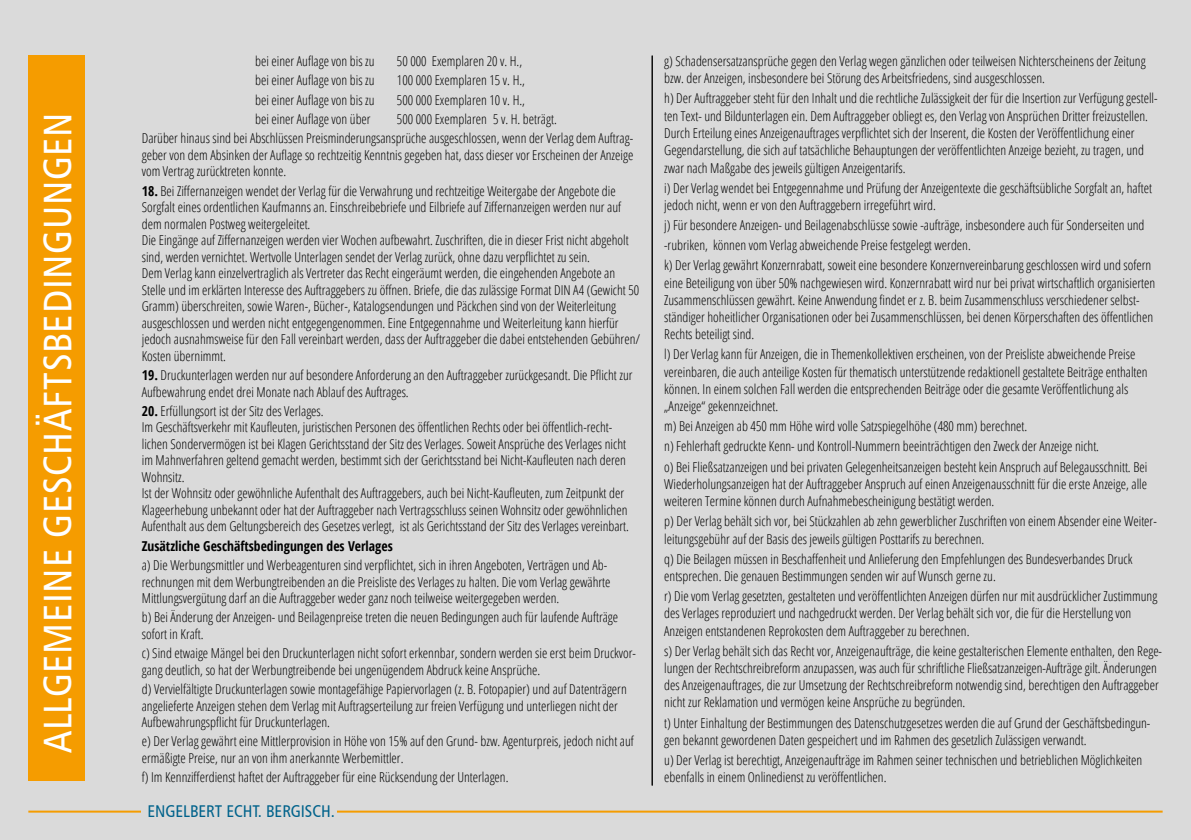
<style>
.page{position:relative;width:1191px;height:840px;background:#fff}
.page>*{position:absolute;margin:0;border:0;box-sizing:border-box;transform-origin:0 0}
.t1{font:40px "Humanist 777 BT Roman Condensed B";letter-spacing:.02em;color:#fff}
.t2{font:17px "Humanist 777 BT Roman Condensed B";color:#00628b}
.t3{font:300 condensed 13.6px/16.4px "Open Sans";color:#000}
.t4{font:700 condensed 13.6px "Open Sans";color:#000}
.s1{font-weight:700}
</style>
<div class="page">
<div style="left:0;top:0;width:1191px;height:839px;background:#dadada"></div>
<hr style="left:28px;top:810px;width:1134px;height:2px;background:#f59c00">
<div style="left:142px;top:808px;width:195px;height:12px;background:#dadada"></div>
<div style="left:28px;top:56px;width:57px;height:724px;background:#f59c00"></div>
<hr style="left:651px;top:56px;width:1px;height:729px;background:#000">
<h1 class="t1" style="left:33px;top:752px;width:642px;rotate:-90deg">ALLGEMEINE GESCHÄFTSBEDINGUNGEN</h1>
<p class="t3" style="left:255px;top:52px;width:121px">bei einer Auflage von bis zu</p>
<p class="t3" style="left:397px;top:52px;width:127px">50 000 Exemplaren 20 v. H.,</p>
<p class="t3" style="left:255px;top:72px;width:121px">bei einer Auflage von bis zu</p>
<p class="t3" style="left:397px;top:72px;width:130px">100 000 Exemplaren 15 v. H.,</p>
<p class="t3" style="left:255px;top:91px;width:121px">bei einer Auflage von bis zu</p>
<p class="t3" style="left:397px;top:91px;width:130px">500 000 Exemplaren 10 v. H.,</p>
<p class="t3" style="left:255px;top:110px;width:117px">bei einer Auflage von über</p>
<p class="t3" style="left:142px;top:109px;width:493px;line-height:19.4px;text-indent:255px">500 000 Exemplaren 5 v. H. beträgt.<br>Darüber hinaus sind bei Abschlüssen Preisminderungsansprüche ausgeschlossen, wenn der Verlag dem Auftrag-</p>
<p class="t3" style="left:142px;top:146px;width:493px">geber von dem Absinken der Auflage so rechtzeitig Kenntnis gegeben hat, dass dieser vor Erscheinen der Anzeige vom Vertrag zurücktreten konnte.</p>
<p class="t3" style="left:142px;top:182px;width:500px"><span class="s1">18.</span> Bei Ziffernanzeigen wendet der Verlag für die Verwahrung und rechtzeitige Weitergabe der Angebote die Sorgfalt eines ordentlichen Kaufmanns an. Einschreibebriefe und Eilbriefe auf Ziffernanzeigen werden nur auf dem normalen Postweg weitergeleitet.<br>Die Eingänge auf Ziffernanzeigen werden vier Wochen aufbewahrt. Zuschriften, die in dieser Frist nicht abgeholt sind, werden vernichtet. Wertvolle Unterlagen sendet der Verlag zurück, ohne dazu verpflichtet zu sein.<br>Dem Verlag kann einzelvertraglich als Vertreter das Recht eingeräumt werden, die eingehenden Angebote an Stelle und im erklärten Interesse des Auftraggebers zu öffnen. Briefe, die das zulässige Format DIN A4 (Gewicht 50<br>Gramm) überschreiten, sowie Waren-, Bücher-, Katalogsendungen und Päckchen sind von der Weiterleitung ausgeschlossen und werden nicht entgegengenommen. Eine Entgegennahme und Weiterleitung kann hierfür jedoch ausnahmsweise für den Fall vereinbart werden, dass der Auftraggeber die dabei entstehenden Gebühren/ Kosten übernimmt.</p>
<p class="t3" style="left:142px;top:366px;width:492px"><span class="s1">19.</span> Druckunterlagen werden nur auf besondere Anforderung an den Auftraggeber zurückgesandt. Die Pflicht zur<br>Aufbewahrung endet drei Monate nach Ablauf des Auftrages.</p>
<p class="t3" style="left:142px;top:402px;width:489px"><span class="s1">20.</span> Erfüllungsort ist der Sitz des Verlages.<br>Im Geschäftsverkehr mit Kaufleuten, juristischen Personen des öffentlichen Rechts oder bei öffentlich-recht&shy;lichen Sondervermögen ist bei Klagen Gerichtsstand der Sitz des Verlages. Soweit Ansprüche des Verlages nicht im Mahnverfahren geltend gemacht werden, bestimmt sich der Gerichtsstand bei Nicht-Kaufleuten nach deren Wohnsitz.<br>Ist der Wohnsitz oder gewöhnliche Aufenthalt des Auftraggebers, auch bei Nicht-Kaufleuten, zum Zeitpunkt der Klageerhebung unbekannt oder hat der Auftraggeber nach Vertragsschluss seinen Wohnsitz oder gewöhnlichen Aufenthalt aus dem Geltungsbereich des Gesetzes verlegt, ist als Gerichtsstand der Sitz des Verlages vereinbart.</p>
<p class="t4" style="left:142px;top:536px;width:252px">Zusätzliche Geschäftsbedingungen des Verlages</p>
<p class="t3" style="left:142px;top:556px;width:470px">a) Die Werbungsmittler und Werbeagenturen sind verpflichtet, sich in ihren Angeboten, Verträgen und Ab&shy;rechnungen mit dem Werbungtreibenden an die Preisliste des Verlages zu halten. Die vom Verlag gewährte<br>Mittlungsvergütung darf an die Auftraggeber weder ganz noch teilweise weitergegeben werden.</p>
<p class="t3" style="left:142px;top:608px;width:478px">b) Bei Änderung der Anzeigen- und Beilagenpreise treten die neuen Bedingungen auch für laufende Aufträge sofort in Kraft.</p>
<p class="t3" style="left:142px;top:644px;width:496px">c) Sind etwaige Mängel bei den Druckunterlagen nicht sofort erkennbar, sondern werden sie erst beim Druckvor&shy;gang deutlich, so hat der Werbungtreibende bei ungenügendem Abdruck keine Ansprüche.</p>
<p class="t3" style="left:142px;top:680px;width:486px">d) Vervielfältigte Druckunterlagen sowie montagefähige Papiervorlagen (z. B. Fotopapier) und auf Datenträgern angelieferte Anzeigen stehen dem Verlag mit Auftragserteilung zur freien Verfügung und unterliegen nicht der<br>Aufbewahrungspflicht für Druckunterlagen.</p>
<p class="t3" style="left:142px;top:732px;width:493px">e) Der Verlag gewährt eine Mittlerprovision in Höhe von 15% auf den Grund- bzw. Agenturpreis, jedoch nicht auf ermäßigte Preise, nur an von ihm anerkannte Werbemittler.</p>
<p class="t3" style="left:142px;top:768px;width:368px">f) Im Kennzifferdienst haftet der Auftraggeber für eine Rücksendung der Unterlagen.</p>
<p class="t2" style="left:147px;top:800px;width:189px">ENGELBERT ECHT. BERGISCH.</p>
<p class="t3" style="left:664px;top:52px;width:483px;line-height:17.2px">g) Schadensersatzansprüche gegen den Verlag wegen gänzlichen oder teilweisen Nichterscheinens der Zeitung bzw. der Anzeigen, insbesondere bei Störung des Arbeitsfriedens, sind ausgeschlossen.</p>
<p class="t3" style="left:664px;top:89px;width:495px;line-height:17.2px">h) Der Auftraggeber steht für den Inhalt und die rechtliche Zulässigkeit der für die Insertion zur Verfügung gestell&shy;ten Text- und Bildunterlagen ein. Dem Auftraggeber obliegt es, den Verlag von Ansprüchen Dritter freizustellen.<br>Durch Erteilung eines Anzeigenauftrages verpflichtet sich der Inserent, die Kosten der Veröffentlichung einer Gegendarstellung, die sich auf tatsächliche Behauptungen der veröffentlichten Anzeige bezieht, zu tragen, und zwar nach Maßgabe des jeweils gültigen Anzeigentarifs.</p>
<p class="t3" style="left:664px;top:178px;width:489px;line-height:17.2px">i) Der Verlag wendet bei Entgegennahme und Prüfung der Anzeigentexte die geschäftsübliche Sorgfalt an, haftet jedoch nicht, wenn er von den Auftraggebern irregeführt wird.</p>
<p class="t3" style="left:664px;top:214px;width:488px;line-height:20px">j) Für besondere Anzeigen- und Beilagenabschlüsse sowie -aufträge, insbesondere auch für Sonderseiten und -rubriken, können vom Verlag abweichende Preise festgelegt werden.<br>k) Der Verlag gewährt Konzernrabatt, soweit eine besondere Konzernvereinbarung geschlossen wird und sofern</p>
<p class="t3" style="left:664px;top:273px;width:492px;line-height:17.2px">eine Beteiligung von über 50% nachgewiesen wird. Konzernrabatt wird nur bei privat wirtschaftlich organisierten Zusammenschlüssen gewährt. Keine Anwendung findet er z. B. beim Zusammenschluss verschiedener selbst&shy;ständiger hoheitlicher Organisationen oder bei Zusammenschlüssen, bei denen Körperschaften des öffentlichen Rechts beteiligt sind.</p>
<p class="t3" style="left:664px;top:345px;width:485px;line-height:17.2px">l) Der Verlag kann für Anzeigen, die in Themenkollektiven erscheinen, von der Preisliste abweichende Preise vereinbaren, die auch anteilige Kosten für thematisch unterstützende redaktionell gestaltete Beiträge enthalten können. In einem solchen Fall werden die entsprechenden Beiträge oder die gesamte Veröffentlichung als „Anzeige“ gekennzeichnet.</p>
<p class="t3" style="left:664px;top:416px;width:484px;line-height:20px">m) Bei Anzeigen ab 450 mm Höhe wird volle Satzspiegelhöhe (480 mm) berechnet.<br>n) Fehlerhaft gedruckte Kenn- und Kontroll-Nummern beeinträchtigen den Zweck der Anzeige nicht.<br>o) Bei Fließsatzanzeigen und bei privaten Gelegenheitsanzeigen besteht kein Anspruch auf Belegausschnitt. Bei</p>
<p class="t3" style="left:664px;top:474px;width:484px;line-height:17.2px">Wiederholungsanzeigen hat der Auftraggeber Anspruch auf einen Anzeigenausschnitt für die erste Anzeige, alle weiteren Termine können durch Aufnahmebescheinigung bestätigt werden.</p>
<p class="t3" style="left:664px;top:512px;width:494px;line-height:17.2px">p) Der Verlag behält sich vor, bei Stückzahlen ab zehn gewerblicher Zuschriften von einem Absender eine Weiter&shy;leitungsgebühr auf der Basis des jeweils gültigen Posttarifs zu berechnen.</p>
<p class="t3" style="left:664px;top:549px;width:469px;line-height:17.2px">q) Die Beilagen müssen in Beschaffenheit und Anlieferung den Empfehlungen des Bundesverbandes Druck entsprechen. Die genauen Bestimmungen senden wir auf Wunsch gerne zu.</p>
<p class="t3" style="left:664px;top:586px;width:494px;line-height:17.2px">r) Die vom Verlag gesetzten, gestalteten und veröffentlichten Anzeigen dürfen nur mit ausdrücklicher Zustimmung des Verlages reproduziert und nachgedruckt werden. Der Verlag behält sich vor, die für die Herstellung von<br>Anzeigen entstandenen Reprokosten dem Auftraggeber zu berechnen.</p>
<p class="t3" style="left:664px;top:641px;width:499px;line-height:17.2px">s) Der Verlag behält sich das Recht vor, Anzeigenaufträge, die keine gestalterischen Elemente enthalten, den Rege&shy;lungen der Rechtschreibreform anzupassen, was auch für schriftliche Fließsatzanzeigen-Aufträge gilt. Änderungen des Anzeigenauftrages, die zur Umsetzung der Rechtschreibreform notwendig sind, berechtigen den Auftraggeber nicht zur Reklamation und vermögen keine Ansprüche zu begründen.</p>
<p class="t3" style="left:664px;top:713px;width:488px;line-height:17.2px">t) Unter Einhaltung der Bestimmungen des Datenschutzgesetzes werden die auf Grund der Geschäftsbedingun&shy;gen bekannt gewordenen Daten gespeichert und im Rahmen des gesetzlich Zulässigen verwandt.</p>
<p class="t3" style="left:664px;top:750px;width:479px;line-height:17.2px">u) Der Verlag ist berechtigt, Anzeigenaufträge im Rahmen seiner technischen und betrieblichen Möglichkeiten ebenfalls in einem Onlinedienst zu veröffentlichen.</p>
</div>
